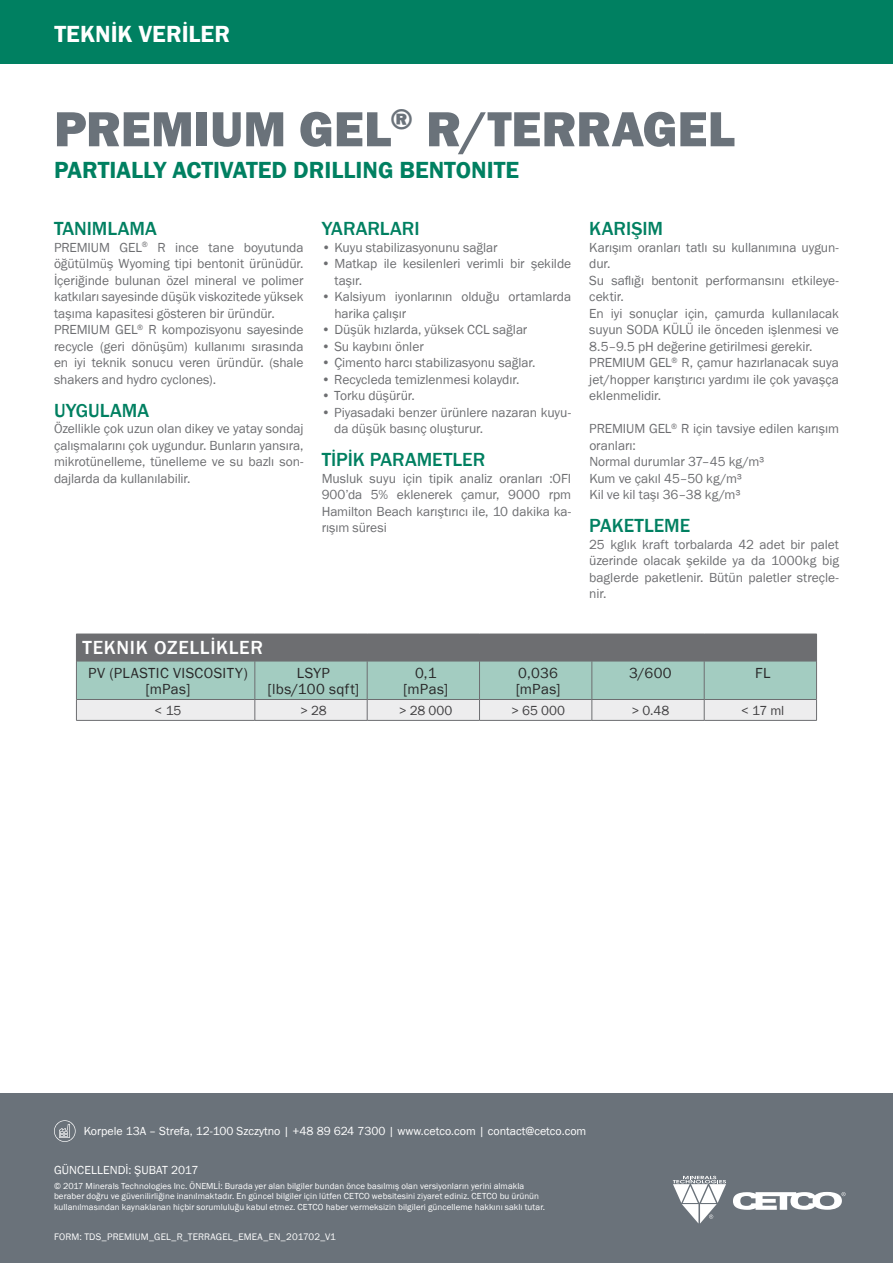
<style>
.page{position:relative;width:893px;height:1263px;background:#fff}
.page>*{position:absolute;margin:0;border:0;box-sizing:border-box;transform-origin:0 0}
.t1{font:800 51px "Franklin Gothic";color:#6a727a}
.t2{font:600 24px "Franklin Gothic";color:#008061}
.t3{font:600 24px "Franklin Gothic";color:#fff}
.t4{font:500 19.5px "Franklin Gothic";color:#008061}
.t5{font:500 19.5px "Franklin Gothic";letter-spacing:.035em;color:#fff}
.t6{font:15px/16.5px "Franklin Gothic";letter-spacing:.025em;color:#292829;text-align:center}
.t7{font:13.5px/16.5px "Franklin Gothic";letter-spacing:-.005em;color:#6d6e71}
.t8{font:13.5px "Franklin Gothic";color:#414042}
.t9{font:12px "Franklin Gothic";color:#fff}
.t10{font:9.75px "Franklin Gothic";letter-spacing:.01em;color:#fff}
.t11{font:9px/10.5px "Franklin Gothic";letter-spacing:.01em;color:#fff}
</style>
<div class="page">
<div style="left:0;top:0;width:893px;height:64px;background:#008061"></div>
<div style="left:0;top:1093px;width:893px;height:170px;background:#6a727a"></div>
<svg style="left:733px;top:1192px;width:113px;height:18px"></svg>
<svg style="left:673px;top:1176px;width:53px;height:47px"></svg>
<svg style="left:54px;top:1120px;width:22px;height:22px"></svg>
<svg style="left:76px;top:634px;width:741px;height:86px;background:#a2b4b0"></svg>
<hr style="left:76px;top:720px;width:179px;height:1px;background:#6d6e71">
<hr style="left:255px;top:720px;width:112px;height:1px;background:#6d6e71">
<hr style="left:367px;top:720px;width:112px;height:1px;background:#6d6e71">
<hr style="left:479px;top:720px;width:113px;height:1px;background:#6d6e71">
<hr style="left:592px;top:720px;width:112px;height:1px;background:#6d6e71">
<hr style="left:704px;top:720px;width:113px;height:1px;background:#6d6e71">
<hr style="left:76px;top:699px;width:179px;height:1px;background:#6d6e71">
<hr style="left:255px;top:699px;width:112px;height:1px;background:#6d6e71">
<hr style="left:367px;top:699px;width:112px;height:1px;background:#6d6e71">
<hr style="left:479px;top:699px;width:113px;height:1px;background:#6d6e71">
<hr style="left:592px;top:699px;width:112px;height:1px;background:#6d6e71">
<hr style="left:704px;top:699px;width:113px;height:1px;background:#6d6e71">
<h2 class="t3" style="left:55px;top:20px;width:177px">TEKNİK VERİLER</h2>
<h1 class="t1" style="left:54px;top:96px;width:683px">PREMIUM GEL<sup>®</sup> R/TERRAGEL</h1>
<h2 class="t2" style="left:54px;top:156px;width:467px">PARTIALLY ACTIVATED DRILLING BENTONITE</h2>
<h3 class="t4" style="left:54px;top:217px;width:104px">TANIMLAMA</h3>
<p class="t7" style="left:54px;top:239px;width:251px">PREMIUM GEL<sup>®</sup> R ince tane boyutunda öğütülmüş Wyoming tipi bentonit ürünüdür.<br>İçeriğinde bulunan özel mineral ve polimer katkıları sayesinde düşük viskozitede yüksek taşıma kapasitesi gösteren bir üründür.<br>PREMIUM GEL<sup>®</sup> R kompozisyonu sayesinde recycle (geri dönüşüm) kullanımı sırasında en iyi teknik sonucu veren üründür. (shale shakers and hydro cyclones).</p>
<h3 class="t4" style="left:54px;top:398px;width:97px">UYGULAMA</h3>
<p class="t7" style="left:54px;top:421px;width:251px;text-align:justify">Özellikle çok uzun olan dikey ve yatay sondaj çalışmalarını çok uygundur. Bunların yansıra, mikrotünelleme, tünelleme ve su bazlı son&shy;dajlarda da kullanılabilir.</p>
<h3 class="t4" style="left:322px;top:217px;width:99px">YARARLARI</h3>
<p class="t7" style="left:322px;top:239px;width:177px">• Kuyu stabilizasyonunu sağlar</p>
<p class="t7" style="left:334px;top:256px;width:238px;text-indent:-13px">• Matkap ile kesilenleri verimli bir şekilde taşır.</p>
<p class="t7" style="left:334px;top:289px;width:238px;text-indent:-13px">• Kalsiyum iyonlarının olduğu ortamlarda harika çalışır</p>
<p class="t7" style="left:322px;top:322px;width:207px">• Düşük hızlarda, yüksek CCL sağlar</p>
<p class="t7" style="left:322px;top:338px;width:104px">• Su kaybını önler</p>
<p class="t7" style="left:322px;top:355px;width:216px">• Çimento harcı stabilizasyonu sağlar.</p>
<p class="t7" style="left:322px;top:371px;width:199px">• Recycleda temizlenmesi kolaydır.</p>
<p class="t7" style="left:322px;top:388px;width:95px">• Torku düşürür.</p>
<p class="t7" style="left:334px;top:404px;width:238px;text-indent:-13px">• Piyasadaki benzer ürünlere nazaran kuyu&shy;da düşük basınç oluşturur.</p>
<h3 class="t4" style="left:322px;top:448px;width:165px">TİPİK PARAMETLER</h3>
<p class="t7" style="left:322px;top:470px;width:251px;text-align:justify">Musluk suyu için tipik analiz oranları :OFI 900’da 5% eklenerek çamur, 9000 rpm Hamilton Beach karıştırıcı ile, 10 dakika ka&shy;rışım süresi</p>
<h3 class="t4" style="left:589px;top:217px;width:75px">KARIŞIM</h3>
<p class="t7" style="left:589px;top:239px;width:251px">Karışım oranları tatlı su kullanımına uygun&shy;dur.<br>Su saflığı bentonit performansını etkileye&shy;cektir.<br>En iyi sonuçlar için, çamurda kullanılacak suyun SODA KÜLÜ ile önceden işlenmesi ve 8.5–9.5 pH değerine getirilmesi gerekir.<br>PREMIUM GEL<sup>®</sup> R, çamur hazırlanacak suya jet/hopper karıştırıcı yardımı ile çok yavaşça eklenmelidir.</p>
<p class="t7" style="left:589px;top:421px;width:251px">PREMIUM GEL<sup>®</sup> R için tavsiye edilen karışım oranları:<br>Normal durumlar 37–45 kg/m³<br>Kum ve çakıl 45–50 kg/m³<br>Kil ve kil taşı 36–38 kg/m³</p>
<h3 class="t4" style="left:589px;top:514px;width:102px">PAKETLEME</h3>
<p class="t7" style="left:589px;top:536px;width:251px;text-align:justify">25 kglık kraft torbalarda 42 adet bir palet üzerinde olacak şekilde ya da 1000kg big baglerde paketlenir. Bütün paletler streçle&shy;nir.</p>
<h3 class="t5" style="left:82px;top:636px;width:182px">TEKNIK OZELLİKLER</h3>
<p class="t6" style="left:88px;top:665px;width:161px">PV (PLASTIC VISCOSITY) [mPas]</p>
<p class="t6" style="left:268px;top:665px;width:93px">LSYP [lbs/100 sqft]</p>
<p class="t6" style="left:403px;top:665px;width:46px">0,1 [mPas]</p>
<p class="t6" style="left:516px;top:665px;width:46px;text-align:left">0,036 [mPas]</p>
<p class="t6" style="left:629px;top:665px;width:44px">3/600</p>
<p class="t6" style="left:755px;top:665px;width:17px">FL</p>
<p class="t8" style="left:155px;top:702px;width:28px">&lt; 15</p>
<p class="t8" style="left:300px;top:702px;width:28px">&gt; 28</p>
<p class="t8" style="left:399px;top:702px;width:55px">&gt; 28 000</p>
<p class="t8" style="left:511px;top:702px;width:55px">&gt; 65 000</p>
<p class="t8" style="left:631px;top:702px;width:39px">&gt; 0.48</p>
<p class="t8" style="left:741px;top:702px;width:45px">&lt; 17 ml</p>
<p class="t9" style="left:84px;top:1124px;width:504px">Korpele 13A – Strefa, 12-100 Szczytno | +48 89 624 7300 | www.cetco.com | contact@cetco.com</p>
<p class="t9" style="left:54px;top:1162px;width:146px">GÜNCELLENDİ: ŞUBAT 2017</p>
<p class="t11" style="left:54px;top:1180px;width:493px">© 2017 Minerals Technologies Inc. ÖNEMLİ: Burada yer alan bilgiler bundan önce basılmış olan versiyonların yerini almakla beraber doğru ve güvenilirliğine inanılmaktadır. En güncel bilgiler için lütfen CETCO websitesini ziyaret ediniz. CETCO bu ürünün kullanılmasından kaynaklanan hiçbir sorumluluğu kabul etmez. CETCO haber vermeksizin bilgileri güncelleme hakkını saklı tutar.</p>
<p class="t10" style="left:54px;top:1231px;width:283px">FORM: TDS_PREMIUM_GEL_R_TERRAGEL_EMEA_EN_201702_V1</p>
</div>
